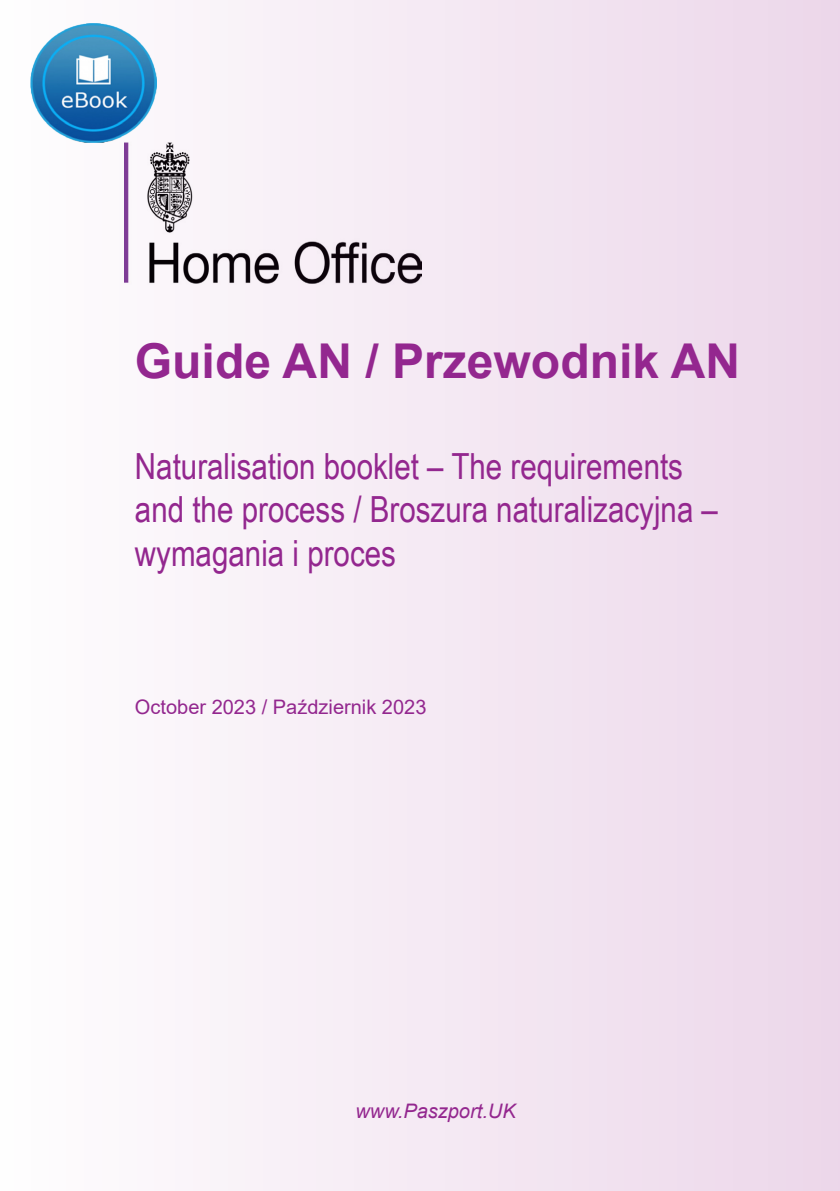
<style>
.page{position:relative;width:840px;height:1191px;background:#fff}
.page>*{position:absolute;margin:0;border:0;box-sizing:border-box;transform-origin:0 0}
.t1{font:700 48px "Arial";color:#93278f}
.t2{font:36px/43.2px "Arial Narrow";color:#93278f}
.t3{font:20px "Arial";color:#93278f}
.t4{font:italic 20px "Arial";color:#93278f}
</style>
<div class="page">
<div style="left:0;top:0;width:839px;height:1191px;background:linear-gradient(to right,#fbfbfb,#ecd7ea)"></div>
<img style="left:30px;top:24px;width:126px;height:118px">
<h1 class="t1" style="left:135px;top:327px;width:606px">Guide AN / Przewodnik AN</h1>
<p class="t2" style="left:135px;top:443px;width:584px">Naturalisation booklet – The requirements and the process / Broszura naturalizacyjna – wymagania i proces</p>
<p class="t3" style="left:135px;top:693px;width:293px">October 2023 / Październik 2023</p>
<p class="t4" style="left:355px;top:1097px;width:162px">www.Paszport.UK</p>
</div>
